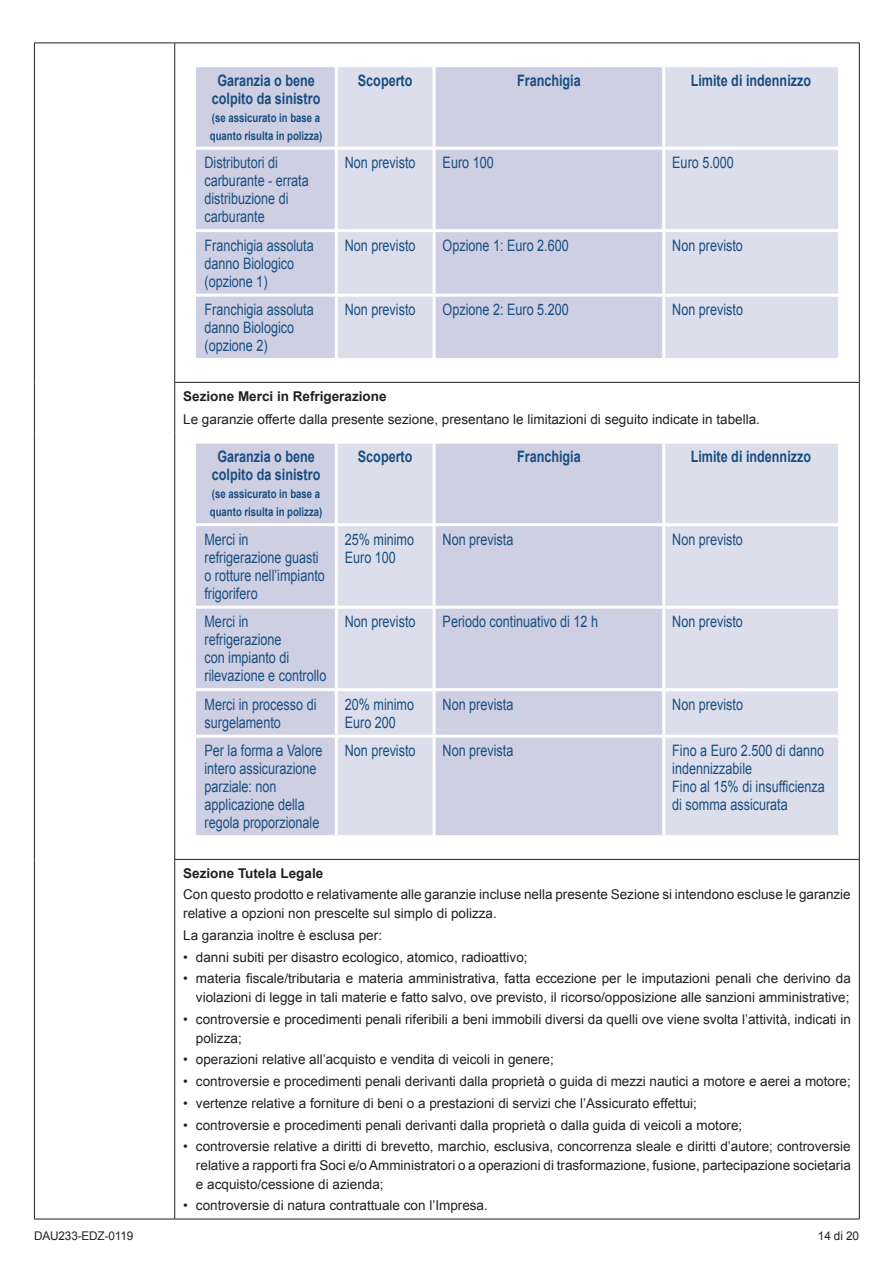
<style>
.page{position:relative;width:893px;height:1263px;background:#fff}
.page>*{position:absolute;margin:0;border:0;box-sizing:border-box;transform-origin:0 0}
.t1{font:15.75px/18px "Arial";color:#184e7f;scale:.8 1}
.t2{font:700 15.75px/18px "Arial";color:#184e7f;text-align:center;scale:.8 1}
.t3{font:13.5px/18.8px "Arial";color:#231f20}
.t4{font:700 13.5px "Arial";color:#231f20}
.t5{font:700 12px/18px "Arial";color:#184e7f;scale:.8 1}
.t6{font:12px "Arial";letter-spacing:-.01em;color:#231f20}
</style>
<div class="page">
<hr style="left:34px;top:43px;width:141px;height:1px;background:#231f20">
<hr style="left:34px;top:43px;width:1px;height:339px;background:#231f20">
<hr style="left:175px;top:43px;width:685px;height:1px;background:#231f20">
<hr style="left:174px;top:43px;width:1px;height:339px;background:#231f20">
<hr style="left:859px;top:43px;width:1px;height:339px;background:#231f20">
<hr style="left:34px;top:382px;width:1px;height:50px;background:#231f20">
<hr style="left:174px;top:382px;width:686px;height:1px;background:#231f20">
<hr style="left:174px;top:383px;width:1px;height:49px;background:#231f20">
<hr style="left:859px;top:383px;width:1px;height:49px;background:#231f20">
<hr style="left:34px;top:432px;width:1px;height:427px;background:#231f20">
<hr style="left:174px;top:432px;width:1px;height:427px;background:#231f20">
<hr style="left:859px;top:432px;width:1px;height:427px;background:#231f20">
<hr style="left:34px;top:859px;width:1px;height:359px;background:#231f20">
<hr style="left:174px;top:859px;width:686px;height:1px;background:#231f20">
<hr style="left:174px;top:860px;width:1px;height:358px;background:#231f20">
<hr style="left:859px;top:860px;width:1px;height:358px;background:#231f20">
<hr style="left:34px;top:1218px;width:141px;height:1px;background:#231f20">
<hr style="left:175px;top:1218px;width:685px;height:1px;background:#231f20">
<svg style="left:196px;top:67px;width:237px;height:291px;background:#d4d5e6"></svg>
<div style="left:436px;top:67px;width:226px;height:291px;background:#cecfe3"></div>
<div style="left:665px;top:67px;width:173px;height:291px;background:#dddeec"></div>
<hr style="left:335px;top:67px;width:3px;height:80px;background:#fff">
<hr style="left:335px;top:150px;width:3px;height:79px;background:#fff">
<hr style="left:335px;top:232px;width:3px;height:62px;background:#fff">
<hr style="left:335px;top:297px;width:3px;height:61px;background:#fff">
<hr style="left:196px;top:147px;width:140px;height:3px;background:#fff">
<hr style="left:336px;top:147px;width:98px;height:3px;background:#fff">
<hr style="left:434px;top:147px;width:230px;height:3px;background:#fff">
<hr style="left:664px;top:147px;width:174px;height:3px;background:#fff">
<hr style="left:196px;top:229px;width:140px;height:3px;background:#fff">
<hr style="left:336px;top:229px;width:98px;height:3px;background:#fff">
<hr style="left:434px;top:229px;width:230px;height:3px;background:#fff">
<hr style="left:664px;top:229px;width:174px;height:3px;background:#fff">
<hr style="left:196px;top:294px;width:140px;height:3px;background:#fff">
<hr style="left:336px;top:294px;width:98px;height:3px;background:#fff">
<hr style="left:434px;top:294px;width:230px;height:3px;background:#fff">
<hr style="left:664px;top:294px;width:174px;height:3px;background:#fff">
<div style="left:196px;top:444px;width:139px;height:391px;background:#cecfe3"></div>
<div style="left:338px;top:444px;width:95px;height:391px;background:#dddeec"></div>
<div style="left:436px;top:444px;width:226px;height:391px;background:#cecfe3"></div>
<div style="left:665px;top:444px;width:173px;height:391px;background:#dddeec"></div>
<hr style="left:196px;top:523px;width:140px;height:3px;background:#fff">
<hr style="left:336px;top:523px;width:98px;height:3px;background:#fff">
<hr style="left:434px;top:523px;width:230px;height:3px;background:#fff">
<hr style="left:664px;top:523px;width:174px;height:3px;background:#fff">
<hr style="left:196px;top:606px;width:140px;height:3px;background:#fff">
<hr style="left:336px;top:606px;width:98px;height:3px;background:#fff">
<hr style="left:434px;top:606px;width:230px;height:3px;background:#fff">
<hr style="left:664px;top:606px;width:174px;height:3px;background:#fff">
<hr style="left:196px;top:688px;width:140px;height:3px;background:#fff">
<hr style="left:336px;top:688px;width:98px;height:3px;background:#fff">
<hr style="left:434px;top:688px;width:230px;height:3px;background:#fff">
<hr style="left:664px;top:688px;width:174px;height:3px;background:#fff">
<hr style="left:196px;top:735px;width:140px;height:3px;background:#fff">
<hr style="left:336px;top:735px;width:98px;height:3px;background:#fff">
<hr style="left:434px;top:735px;width:230px;height:3px;background:#fff">
<hr style="left:664px;top:735px;width:174px;height:3px;background:#fff">
<p class="t2" style="left:212px;top:72px;width:137px">Garanzia o bene colpito da sinistro</p>
<p class="t5" style="left:210px;top:109px;width:142px">(se assicurato in base a quanto risulta in polizza)</p>
<p class="t2" style="left:358px;top:72px;width:70px">Scoperto</p>
<p class="t2" style="left:517px;top:72px;width:81px">Franchigia</p>
<p class="t2" style="left:691px;top:72px;width:152px">Limite di indennizzo</p>
<p class="t1" style="left:204px;top:154px;width:132px">Distributori di carburante - errata distribuzione di carburante</p>
<p class="t1" style="left:345px;top:154px;width:90px">Non previsto</p>
<p class="t1" style="left:443px;top:154px;width:65px">Euro 100</p>
<p class="t1" style="left:672px;top:154px;width:79px">Euro 5.000</p>
<p class="t1" style="left:204px;top:236px;width:138px">Franchigia assoluta danno Biologico (opzione 1)</p>
<p class="t1" style="left:345px;top:236px;width:90px">Non previsto</p>
<p class="t1" style="left:443px;top:236px;width:159px">Opzione 1: Euro 2.600</p>
<p class="t1" style="left:672px;top:236px;width:90px">Non previsto</p>
<p class="t1" style="left:204px;top:301px;width:138px">Franchigia assoluta danno Biologico (opzione 2)</p>
<p class="t1" style="left:345px;top:301px;width:90px">Non previsto</p>
<p class="t1" style="left:443px;top:301px;width:159px">Opzione 2: Euro 5.200</p>
<p class="t1" style="left:672px;top:301px;width:90px">Non previsto</p>
<p class="t4" style="left:183px;top:387px;width:205px">Sezione Merci in Refrigerazione</p>
<p class="t3" style="left:183px;top:410px;width:578px">Le garanzie offerte dalla presente sezione, presentano le limitazioni di seguito indicate in tabella.</p>
<p class="t2" style="left:212px;top:448px;width:137px">Garanzia o bene colpito da sinistro</p>
<p class="t5" style="left:210px;top:485px;width:142px">(se assicurato in base a quanto risulta in polizza)</p>
<p class="t2" style="left:358px;top:448px;width:70px">Scoperto</p>
<p class="t2" style="left:517px;top:448px;width:81px">Franchigia</p>
<p class="t2" style="left:691px;top:448px;width:152px">Limite di indennizzo</p>
<p class="t1" style="left:204px;top:530px;width:152px">Merci in refrigerazione guasti o rotture nell’impianto frigorifero</p>
<p class="t1" style="left:345px;top:530px;width:88px">25% minimo<br>Euro 100</p>
<p class="t1" style="left:443px;top:530px;width:90px">Non prevista</p>
<p class="t1" style="left:672px;top:530px;width:90px">Non previsto</p>
<p class="t1" style="left:204px;top:613px;width:154px">Merci in refrigerazione<br>con impianto di rilevazione e controllo</p>
<p class="t1" style="left:345px;top:613px;width:90px">Non previsto</p>
<p class="t1" style="left:443px;top:613px;width:196px">Periodo continuativo di 12 h</p>
<p class="t1" style="left:672px;top:613px;width:90px">Non previsto</p>
<p class="t1" style="left:204px;top:695px;width:142px">Merci in processo di surgelamento</p>
<p class="t1" style="left:345px;top:695px;width:88px">20% minimo<br>Euro 200</p>
<p class="t1" style="left:443px;top:695px;width:90px">Non prevista</p>
<p class="t1" style="left:672px;top:695px;width:90px">Non previsto</p>
<p class="t1" style="left:205px;top:742px;width:149px">Per la forma a Valore intero assicurazione parziale: non applicazione della regola proporzionale</p>
<p class="t1" style="left:345px;top:742px;width:90px">Non previsto</p>
<p class="t1" style="left:443px;top:742px;width:90px">Non prevista</p>
<p class="t1" style="left:672px;top:742px;width:192px">Fino a Euro 2.500 di danno indennizzabile<br>Fino al 15% di insufficienza di somma assicurata</p>
<p class="t4" style="left:183px;top:864px;width:142px">Sezione Tutela Legale</p>
<p class="t3" style="left:183px;top:885px;width:669px">Con questo prodotto e relativamente alle garanzie incluse nella presente Sezione si intendono escluse le garanzie relative a opzioni non prescelte sul simplo di polizza.</p>
<p class="t3" style="left:183px;top:926px;width:200px">La garanzia inoltre è esclusa per:</p>
<p class="t3" style="left:183px;top:948px;width:346px">• danni subiti per disastro ecologico, atomico, radioattivo;</p>
<p class="t3" style="left:183px;top:969px;width:669px;text-align:right">• materia fiscale/tributaria e materia amministrativa, fatta eccezione per le imputazioni penali che derivino da violazioni di legge in tali materie e fatto salvo, ove previsto, il ricorso/opposizione alle sanzioni amministrative;</p>
<p class="t3" style="left:196px;top:1010px;width:656px;text-indent:-13px">• controversie e procedimenti penali riferibili a beni immobili diversi da quelli ove viene svolta l’attività, indicati in polizza;</p>
<p class="t3" style="left:183px;top:1050px;width:372px">• operazioni relative all’acquisto e vendita di veicoli in genere;</p>
<p class="t3" style="left:183px;top:1072px;width:669px">• controversie e procedimenti penali derivanti dalla proprietà o guida di mezzi nautici a motore e aerei a motore;</p>
<p class="t3" style="left:183px;top:1094px;width:515px">• vertenze relative a forniture di beni o a prestazioni di servizi che l’Assicurato effettui;</p>
<p class="t3" style="left:183px;top:1115px;width:560px">• controversie e procedimenti penali derivanti dalla proprietà o dalla guida di veicoli a motore;</p>
<p class="t3" style="left:196px;top:1137px;width:656px;text-align:justify;text-indent:-13px">• controversie relative a diritti di brevetto, marchio, esclusiva, concorrenza sleale e diritti d’autore; controversie relative a rapporti fra Soci e/o Amministratori o a operazioni di trasformazione, fusione, partecipazione societaria e acquisto/cessione di azienda;</p>
<p class="t3" style="left:183px;top:1196px;width:306px">• controversie di natura contrattuale con l’Impresa.</p>
<p class="t6" style="left:34px;top:1228px;width:101px">DAU233-EDZ-0119</p>
<p class="t6" style="left:818px;top:1228px;width:43px">14 di 20</p>
</div>
